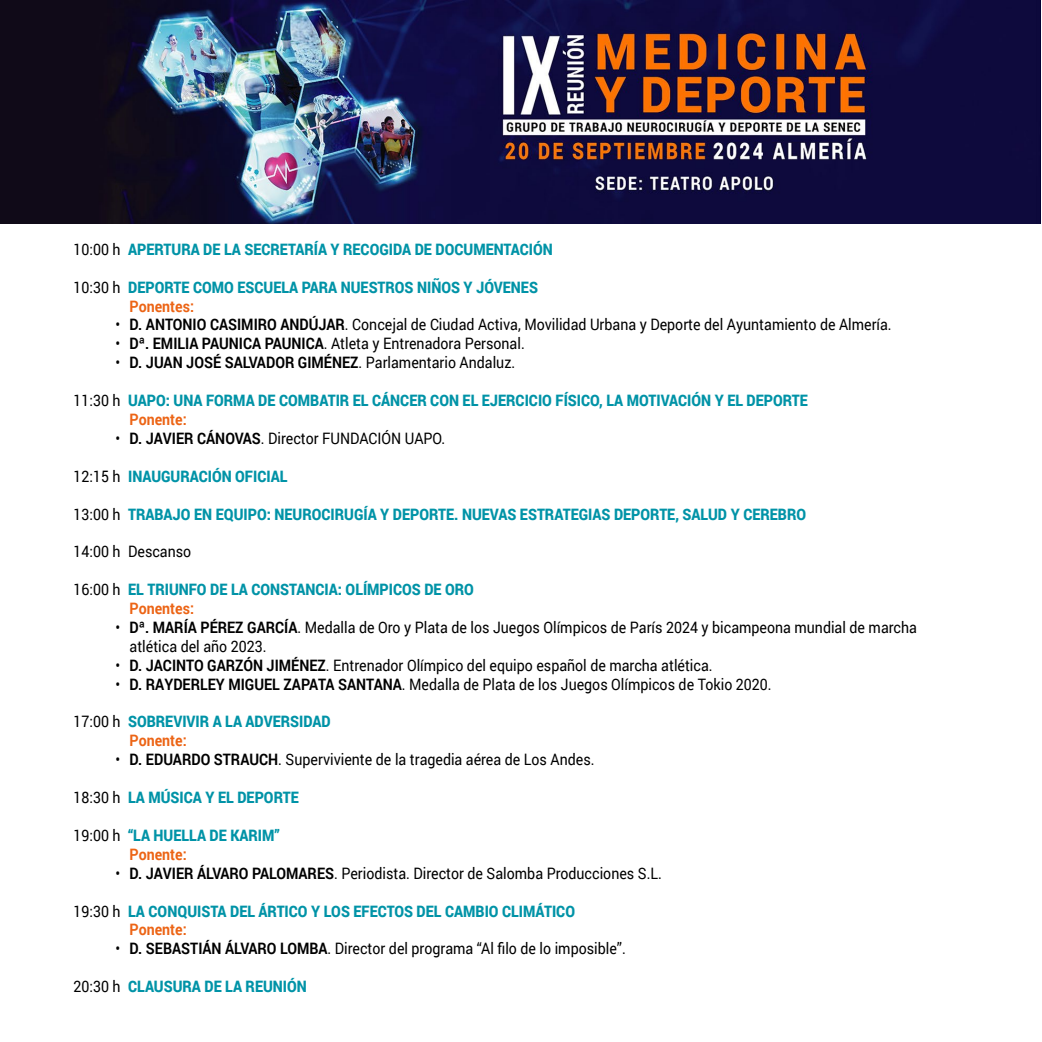
<style>
.page{position:relative;width:1042px;height:1042px;background:#fff}
.page>*{position:absolute;margin:0;border:0;box-sizing:border-box;transform-origin:0 0}
.t1{font:15.75px/18.9px "Roboto";color:#000;scale:.9 1}
.t2{font:900 15.75px/18.9px "Roboto";color:#0093a7;scale:.9 1}
.t3{font:700 15.75px "Roboto";color:#000;scale:.9 1}
.s1{font-weight:400;color:#000}
.s2{font-weight:700;color:#ec6415}
.s3{font-weight:700}
.s4{font-weight:400}
</style>
<div class="page">
<img style="left:0;top:0;width:1040px;height:223px">
<p class="t2" style="left:74px;top:239px;width:534px"><span class="s1">10:00 h</span> APERTURA DE LA SECRETARÍA Y RECOGIDA DE DOCUMENTACIÓN</p>
<p class="t2" style="left:130px;top:277px;width:455px;text-indent:-56px"><span class="s1">10:30 h</span> DEPORTE COMO ESCUELA PARA NUESTROS NIÑOS Y JÓVENES<br><span class="s2">Ponentes:</span></p>
<p class="t1" style="left:116px;top:315px;width:864px">• <span class="s3">D. ANTONIO CASIMIRO ANDÚJAR</span>. Concejal de Ciudad Activa, Movilidad Urbana y Deporte del Ayuntamiento de Almería.</p>
<p class="t1" style="left:116px;top:334px;width:456px">• <span class="s3">Dª. EMILIA PAUNICA PAUNICA</span>. Atleta y Entrenadora Personal.</p>
<p class="t3" style="left:116px;top:351px;width:445px"><span class="s4">•</span> D. JUAN JOSÉ SALVADOR GIMÉNEZ<span class="s4">. Parlamentario Andaluz.</span></p>
<p class="t2" style="left:130px;top:390px;width:755px;text-indent:-56px"><span class="s1">11:30 h</span> UAPO: UNA FORMA DE COMBATIR EL CÁNCER CON EL EJERCICIO FÍSICO, LA MOTIVACIÓN Y EL DEPORTE<br><span class="s2">Ponente:</span></p>
<p class="t1" style="left:116px;top:428px;width:368px">• <span class="s3">D. JAVIER CÁNOVAS</span>. Director FUNDACIÓN UAPO.</p>
<p class="t2" style="left:74px;top:466px;width:239px"><span class="s1">12:15 h</span> INAUGURACIÓN OFICIAL</p>
<p class="t2" style="left:74px;top:504px;width:815px"><span class="s1">13:00 h</span> TRABAJO EN EQUIPO: NEUROCIRUGÍA Y DEPORTE. NUEVAS ESTRATEGIAS DEPORTE, SALUD Y CEREBRO</p>
<p class="t1" style="left:74px;top:542px;width:132px">14:00 h Descanso</p>
<p class="t2" style="left:130px;top:579px;width:384px;text-indent:-56px"><span class="s1">16:00 h</span> EL TRIUNFO DE LA CONSTANCIA: OLÍMPICOS DE ORO<br><span class="s2">Ponentes:</span></p>
<p class="t1" style="left:130px;top:617px;width:876px;text-indent:-14px">• <span class="s3">Dª. MARÍA PÉREZ GARCÍA</span>. Medalla de Oro y Plata de los Juegos Olímpicos de París 2024 y bicampeona mundial de marcha atlética del año 2023.</p>
<p class="t1" style="left:116px;top:655px;width:665px">• <span class="s3">D. JACINTO GARZÓN JIMÉNEZ</span>. Entrenador Olímpico del equipo español de marcha atlética.</p>
<p class="t1" style="left:116px;top:674px;width:730px">• <span class="s3">D. RAYDERLEY MIGUEL ZAPATA SANTANA</span>. Medalla de Plata de los Juegos Olímpicos de Tokio 2020.</p>
<p class="t2" style="left:130px;top:712px;width:225px;text-indent:-56px"><span class="s1">17:00 h</span> SOBREVIVIR A LA ADVERSIDAD<br><span class="s2">Ponente:</span></p>
<p class="t1" style="left:116px;top:749px;width:534px">• <span class="s3">D. EDUARDO STRAUCH</span>. Superviviente de la tragedia aérea de Los Andes.</p>
<p class="t2" style="left:74px;top:787px;width:252px"><span class="s1">18:30 h</span> LA MÚSICA Y EL DEPORTE</p>
<p class="t2" style="left:130px;top:825px;width:168px;text-indent:-56px"><span class="s1">19:00 h</span> “LA HUELLA DE KARIM”<br><span class="s2">Ponente:</span></p>
<p class="t1" style="left:116px;top:863px;width:608px">• <span class="s3">D. JAVIER ÁLVARO PALOMARES</span>. Periodista. Director de Salomba Producciones S.L.</p>
<p class="t2" style="left:130px;top:901px;width:496px;text-indent:-56px"><span class="s1">19:30 h</span> LA CONQUISTA DEL ÁRTICO Y LOS EFECTOS DEL CAMBIO CLIMÁTICO<br><span class="s2">Ponente:</span></p>
<p class="t1" style="left:116px;top:938px;width:568px">• <span class="s3">D. SEBASTIÁN ÁLVARO LOMBA</span>. Director del programa “Al filo de lo imposible”.</p>
<p class="t2" style="left:74px;top:976px;width:261px"><span class="s1">20:30 h</span> CLAUSURA DE LA REUNIÓN</p>
</div>
